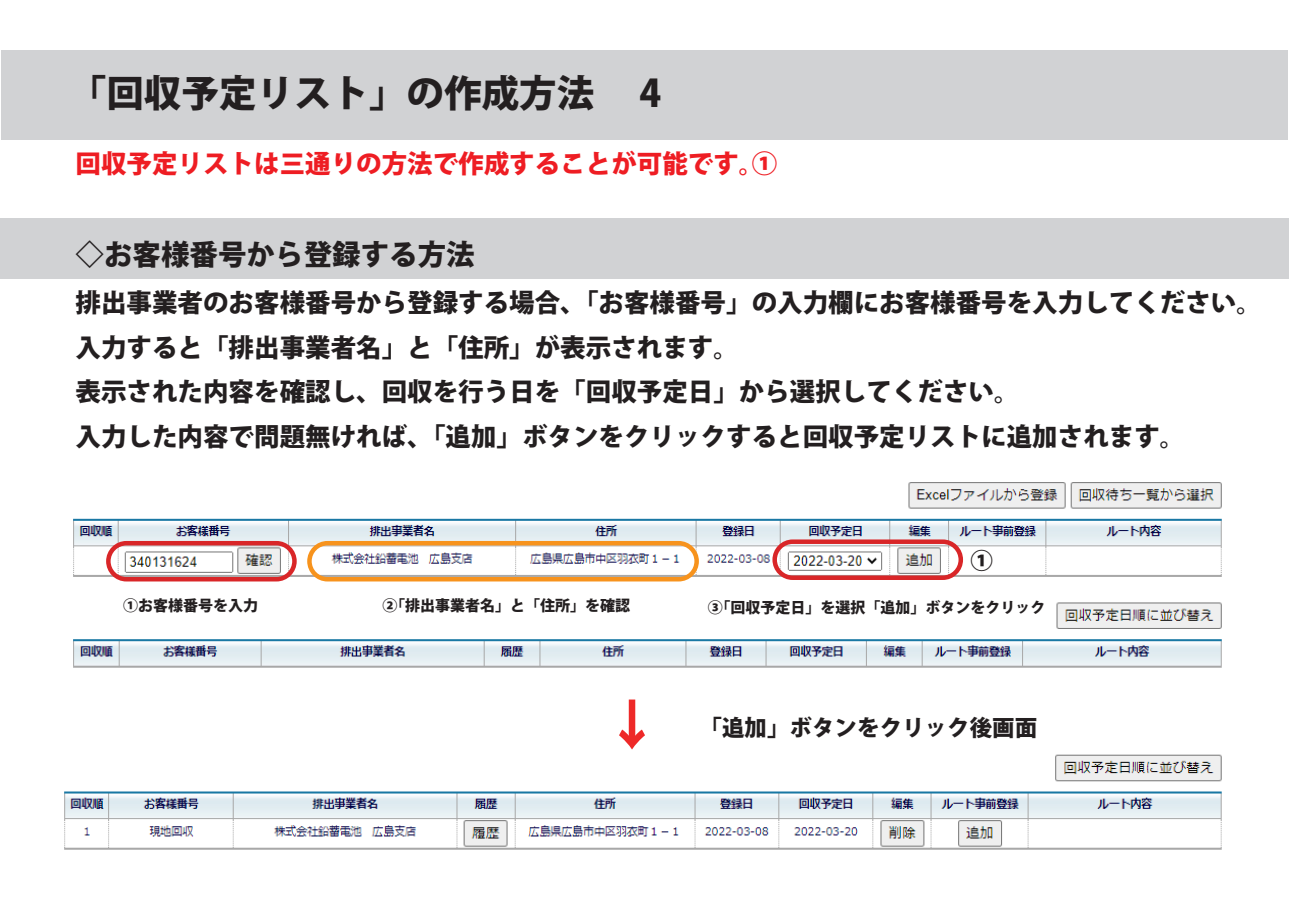
<style>
.page{position:relative;width:1289px;height:919px;background:#fff}
.page>*{position:absolute;margin:0;border:0;box-sizing:border-box;transform-origin:0 0}
.t1{font:800 54px "Koz Go Pr 6 N";color:#ee2928}
.t2{font:800 37.5px "Koz Go Pr 6 N";color:#231f20}
.t3{font:800 28.5px "Koz Go Pr 6 N";color:#231f20}
.t4{font:800 25.5px/44.7px "Koz Go Pr 6 N";color:#231f20}
.t5{font:800 25.5px "Koz Go Pr 6 N";color:#ee1d23}
.t6{font:800 22.5px "Koz Go Pr 6 N";color:#231f20}
.t7{font:800 15px "Koz Go Pr 6 N";color:#231f20}
</style>
<div class="page">
<div style="left:0;top:218px;width:1288px;height:60px;background:#d1d2d4"></div>
<div style="left:1px;top:50px;width:1286px;height:90px;background:#d1d2d4"></div>
<img style="left:73px;top:482px;width:1149px;height:186px">
<div style="left:106px;top:541px;width:191px;height:40px;border:4px solid #d92628;border-radius:18px"></div>
<div style="left:307px;top:541px;width:392px;height:40px;border:4px solid #f7931d;border-radius:18px"></div>
<div style="left:772px;top:539px;width:191px;height:41px;border:4px solid #d92628;border-radius:18px"></div>
<img style="left:64px;top:754px;width:1158px;height:96px">
<h2 class="t2" style="left:69px;top:73px;width:594px">「回収予定リスト」の作成方法 　4</h2>
<p class="t5" style="left:76px;top:149px;width:703px">回収予定リストは三通りの方法で作成することが可能です。①</p>
<p class="t3" style="left:76px;top:238px;width:401px">◇お客様番号から登録する方法</p>
<p class="t4" style="left:76px;top:281px;width:1187px">排出事業者のお客様番号から登録する場合、「お客様番号」の入力欄にお客様番号を入力してください。入力すると「排出事業者名」と「住所」が表示されます。<br>表示された内容を確認し、回収を行う日を「回収予定日」から選択してください。<br>入力した内容で問題無ければ、「追加」ボタンをクリックすると回収予定リストに追加されます。</p>
<p class="t6" style="left:970px;top:548px;width:24px">①</p>
<p class="t7" style="left:123px;top:597px;width:136px">①お客様番号を入力</p>
<p class="t7" style="left:382px;top:597px;width:249px">②「排出事業者名」と「住所」を確認</p>
<p class="t7" style="left:708px;top:598px;width:339px">③「回収予定日」を選択「追加」ボタンをクリック</p>
<h1 class="t1" style="left:605px;top:694px;width:55px">↓</h1>
<p class="t6" style="left:699px;top:715px;width:339px">「追加」ボタンをクリック後画面</p>
</div>
